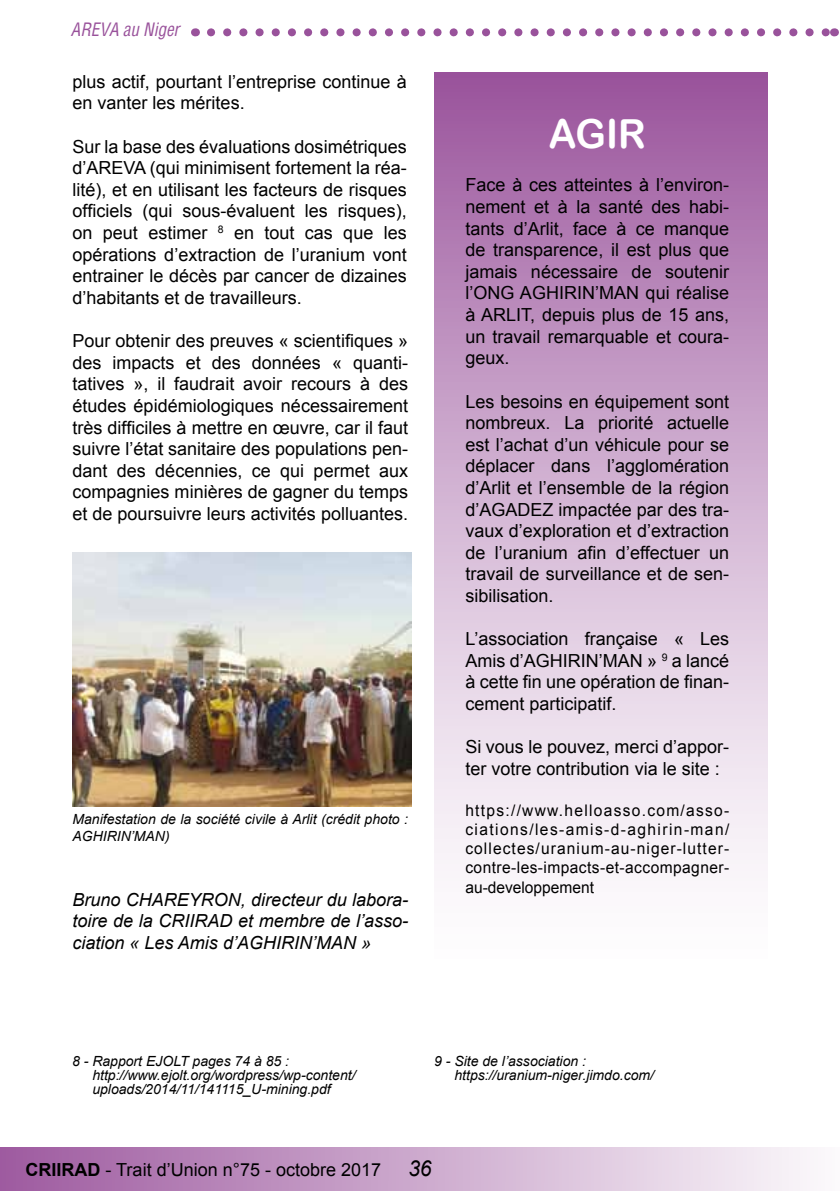
<style>
.page{position:relative;width:840px;height:1191px;background:#fff}
.page>*{position:absolute;margin:0;border:0;box-sizing:border-box;transform-origin:0 0}
.t1{font:40px "Arial Rounded MT Bold";color:#fff;scale:.96 1}
.t2{font:18px/21.6px "Arial";color:#000;text-align:justify}
.t3{font:italic 18px/21.6px "Arial";color:#000;text-align:justify}
.t4{font:italic condensed 18px "Helvetica";color:#99529b;scale:.95 1}
.t5{font:16px/19.2px "Arial";letter-spacing:.03em;color:#000;text-align:justify}
.t6{font:italic 14px/14px "Arial";color:#000}
.s1{font-weight:700}
.s2{font-style:italic;font-size:22px}
</style>
<div class="page">
<svg style="left:211px;top:28px;width:614px;height:8px"></svg>
<div style="left:0;top:1147px;width:839px;height:44px;background:linear-gradient(to right,#9e5aa0,#fcfafc)"></div>
<img style="left:72px;top:552px;width:339px;height:254px">
<div style="left:434px;top:72px;width:333px;height:887px;background:linear-gradient(to bottom,#9e5ba0,#fff)"></div>
<p class="t4" style="left:71px;top:18px;width:115px">AREVA au Niger</p>
<p class="t2" style="left:72px;top:71px;width:335px">plus actif, pourtant l’entreprise continue à en vanter les mérites.</p>
<p class="t2" style="left:72px;top:136px;width:335px">Sur la base des évaluations dosimétriques d’AREVA (qui minimisent fortement la réa&shy;lité), et en utilisant les facteurs de risques officiels (qui sous-évaluent les risques), on peut estimer <sup>8</sup> en tout cas que les opérations d’extraction de l’uranium vont entrainer le décès par cancer de dizaines d’habitants et de travailleurs.</p>
<p class="t2" style="left:72px;top:330px;width:337px">Pour obtenir des preuves « scientifiques » des impacts et des données « quanti&shy;tatives », il faudrait avoir recours à des études épidémiologiques nécessairement très difficiles à mettre en œuvre, car il faut suivre l’état sanitaire des populations pen&shy;dant des décennies, ce qui permet aux compagnies minières de gagner du temps et de poursuivre leurs activités polluantes.</p>
<p class="t6" style="left:72px;top:811px;width:337px;line-height:16.8px">Manifestation de la société civile à Arlit (crédit photo :<br>AGHIRIN’MAN)</p>
<p class="t3" style="left:72px;top:888px;width:337px">Bruno CHAREYRON, directeur du labora&shy;toire de la CRIIRAD et membre de l’asso&shy;ciation « Les Amis d’AGHIRIN’MAN »</p>
<h1 class="t1" style="left:548px;top:110px;width:102px">AGIR</h1>
<p class="t2" style="left:465px;top:174px;width:265px">Face à ces atteintes à l’environ&shy;nement et à la santé des habi&shy;tants d’Arlit, face à ce manque de transparence, il est plus que jamais nécessaire de soutenir l’ONG AGHIRIN’MAN qui réalise à ARLIT, depuis plus de 15 ans, un travail remarquable et coura&shy;geux.</p>
<p class="t2" style="left:465px;top:390px;width:265px">Les besoins en équipement sont nombreux. La priorité actuelle est l’achat d’un véhicule pour se déplacer dans l’agglomération d’Arlit et l’ensemble de la région d’AGADEZ impactée par des tra&shy;vaux d’exploration et d’extraction de l’uranium afin d’effectuer un travail de surveillance et de sen&shy;sibilisation.</p>
<p class="t2" style="left:465px;top:628px;width:265px">L’association française « Les Amis d’AGHIRIN’MAN » <sup>9</sup> a lancé à cette fin une opération de finan&shy;cement participatif.</p>
<p class="t2" style="left:465px;top:736px;width:265px">Si vous le pouvez, merci d’appor&shy;ter votre contribution via le site :</p>
<p class="t5" style="left:465px;top:800px;width:265px">https://www.helloasso.com/asso&shy;ciations/les-amis-d-aghirin-man/ collectes/uranium-au-niger-lutter&shy;contre-les-impacts-et-accompagner&shy;au-developpement</p>
<p class="t6" style="left:92px;top:1054px;width:264px;text-indent:-20px">8 - Rapport EJOLT pages 74 à 85 : http://www.ejolt.org/wordpress/wp-content/ uploads/2014/11/141115_U-mining.pdf</p>
<p class="t6" style="left:454px;top:1054px;width:201px;text-indent:-20px">9 - Site de l’association : https://uranium-niger.jimdo.com/</p>
<p class="t2" style="left:26px;top:1158px;width:407px"><span class="s1">CRIIRAD</span> - Trait d’Union n°75 - octobre 2017 <span class="s2">36</span></p>
</div>
